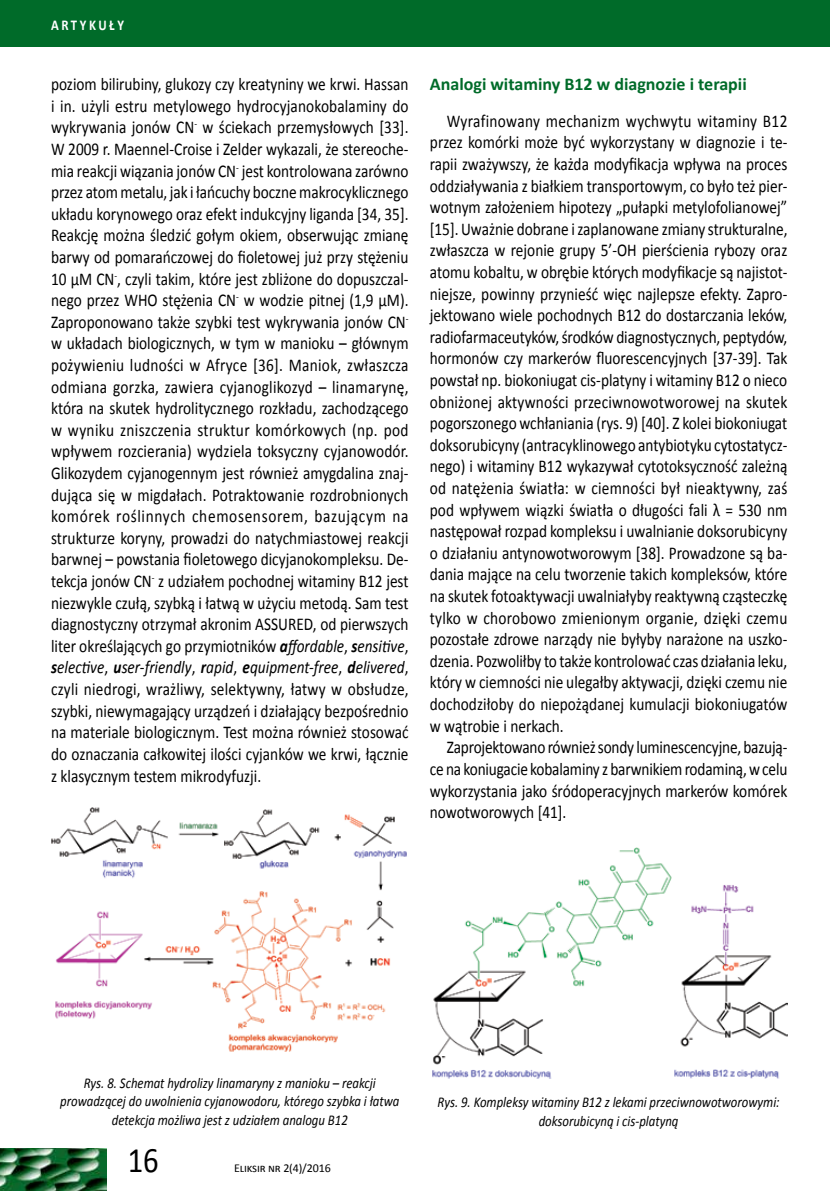
<style>
.page{position:relative;width:830px;height:1191px;background:#fff}
.page>*{position:absolute;margin:0;border:0;box-sizing:border-box;transform-origin:0 0}
.t1{font:36px "Calibri";color:#000;scale:.85 1}
.t2{font:18px/21.6px "Calibri";color:#000;text-align:justify;scale:.85 1}
.t3{font:700 18px "Calibri";color:#006b29}
.t4{font:italic 15px/18.8px "Calibri";color:#000;text-align:center;scale:.85 1}
.t5{font:700 15px "Calibri";letter-spacing:.2em;color:#fff;scale:.85 1}
.t6{font:12px "Calibri";letter-spacing:-.01em;color:#000}
.s1{font-weight:700;font-style:italic}
.s2{font-style:italic}
</style>
<div class="page">
<div style="left:0;top:0;width:829px;height:47px;background:#006b29"></div>
<img style="left:0;top:1148px;width:107px;height:43px">
<img style="left:51px;top:807px;width:356px;height:245px">
<img style="left:432px;top:847px;width:355px;height:232px">
<p class="t5" style="left:51px;top:16px;width:87px">ARTYKUŁY</p>
<p class="t2" style="left:51px;top:73px;width:422px">poziom bilirubiny, glukozy czy kreatyniny we krwi. Hassan i in. użyli estru metylowego hydrocyjanokobalaminy do wykrywania jonów CN<sup>-</sup> w ściekach przemysłowych [33].<br>W 2009 r. Maennel-Croise i Zelder wykazali, że stereoche&shy;mia reakcji wiązania jonów CN<sup>-</sup> jest kontrolowana zarówno przez atom metalu, jak i łańcuchy boczne makrocyklicznego układu korynowego oraz efekt indukcyjny liganda [34, 35].<br>Reakcję można śledzić gołym okiem, obserwując zmianę barwy od pomarańczowej do fioletowej już przy stężeniu 10 µM CN<sup>-</sup>, czyli takim, które jest zbliżone do dopuszczal&shy;nego przez WHO stężenia CN<sup>-</sup> w wodzie pitnej (1,9 µM).<br>Zaproponowano także szybki test wykrywania jonów CN&shy;w układach biologicznych, w tym w manioku – głównym pożywieniu ludności w Afryce [36]. Maniok, zwłaszcza odmiana gorzka, zawiera cyjanoglikozyd – linamarynę, która na skutek hydrolitycznego rozkładu, zachodzącego w wyniku zniszczenia struktur komórkowych (np. pod wpływem rozcierania) wydziela toksyczny cyjanowodór.<br>Glikozydem cyjanogennym jest również amygdalina znaj&shy;dująca się w migdałach. Potraktowanie rozdrobnionych komórek roślinnych chemosensorem, bazującym na strukturze koryny, prowadzi do natychmiastowej reakcji barwnej – powstania fioletowego dicyjanokompleksu. De&shy;tekcja jonów CN<sup>-</sup> z udziałem pochodnej witaminy B12 jest niezwykle czułą, szybką i łatwą w użyciu metodą. Sam test diagnostyczny otrzymał akronim ASSURED, od pierwszych liter określających go przymiotników <span class="s1">a</span><span class="s2">ffordable</span>, <span class="s1">s</span><span class="s2">ensitive</span>, <span class="s1">s</span><span class="s2">elective</span>, <span class="s1">u</span><span class="s2">ser-friendly</span>, <span class="s1">r</span><span class="s2">apid</span>, <span class="s1">e</span><span class="s2">quipment-free</span>, <span class="s1">d</span><span class="s2">elivered</span>, czyli niedrogi, wrażliwy, selektywny, łatwy w obsłudze, szybki, niewymagający urządzeń i działający bezpośrednio na materiale biologicznym. Test można również stosować do oznaczania całkowitej ilości cyjanków we krwi, łącznie z klasycznym testem mikrodyfuzji.</p>
<p class="t3" style="left:429px;top:73px;width:318px">Analogi witaminy B12 w diagnozie i terapii</p>
<p class="t2" style="left:429px;top:110px;width:422px;text-indent:17px">Wyrafinowany mechanizm wychwytu witaminy B12 przez komórki może być wykorzystany w diagnozie i te&shy;rapii zważywszy, że każda modyfikacja wpływa na proces oddziaływania z białkiem transportowym, co było też pier&shy;wotnym założeniem hipotezy „pułapki metylofolianowej” [15]. Uważnie dobrane i zaplanowane zmiany strukturalne, zwłaszcza w rejonie grupy 5’-OH pierścienia rybozy oraz atomu kobaltu, w obrębie których modyfikacje są najistot&shy;niejsze, powinny przynieść więc najlepsze efekty. Zapro&shy;jektowano wiele pochodnych B12 do dostarczania leków, radiofarmaceutyków, środków diagnostycznych, peptydów, hormonów czy markerów fluorescencyjnych [37-39]. Tak powstał np. biokoniugat cis-platyny i witaminy B12 o nieco obniżonej aktywności przeciwnowotworowej na skutek pogorszonego wchłaniania (rys. 9) [40]. Z kolei biokoniugat doksorubicyny (antracyklinowego antybiotyku cytostatycz&shy;nego) i witaminy B12 wykazywał cytotoksyczność zależną od natężenia światła: w ciemności był nieaktywny, zaś pod wpływem wiązki światła o długości fali λ = 530 nm następował rozpad kompleksu i uwalnianie doksorubicyny o działaniu antynowotworowym [38]. Prowadzone są ba&shy;dania mające na celu tworzenie takich kompleksów, które na skutek fotoaktywacji uwalniałyby reaktywną cząsteczkę tylko w chorobowo zmienionym organie, dzięki czemu pozostałe zdrowe narządy nie byłyby narażone na uszko&shy;dzenia. Pozwoliłby to także kontrolować czas działania leku, który w ciemności nie ulegałby aktywacji, dzięki czemu nie dochodziłoby do niepożądanej kumulacji biokoniugatów w wątrobie i nerkach.</p>
<p class="t2" style="left:429px;top:736px;width:422px;text-indent:17px">Zaprojektowano również sondy luminescencyjne, bazują&shy;ce na koniugacie kobalaminy z barwnikiem rodaminą, w celu wykorzystania jako śródoperacyjnych markerów komórek nowotworowych [41].</p>
<p class="t4" style="left:60px;top:1072px;width:400px">Rys. 8. Schemat hydrolizy linamaryny z manioku – reakcji prowadzącej do uwolnienia cyjanowodoru, którego szybka i łatwa detekcja możliwa jest z udziałem analogu B12</p>
<h1 class="t1" style="left:128px;top:1137px;width:38px">16</h1>
<p class="t6" style="left:234px;top:1160px;width:98px">Eliksir nr 2(4)/2016</p>
<p class="t4" style="left:437px;top:1092px;width:403px">Rys. 9. Kompleksy witaminy B12 z lekami przeciwnowotworowymi: doksorubicyną i cis-platyną</p>
</div>
